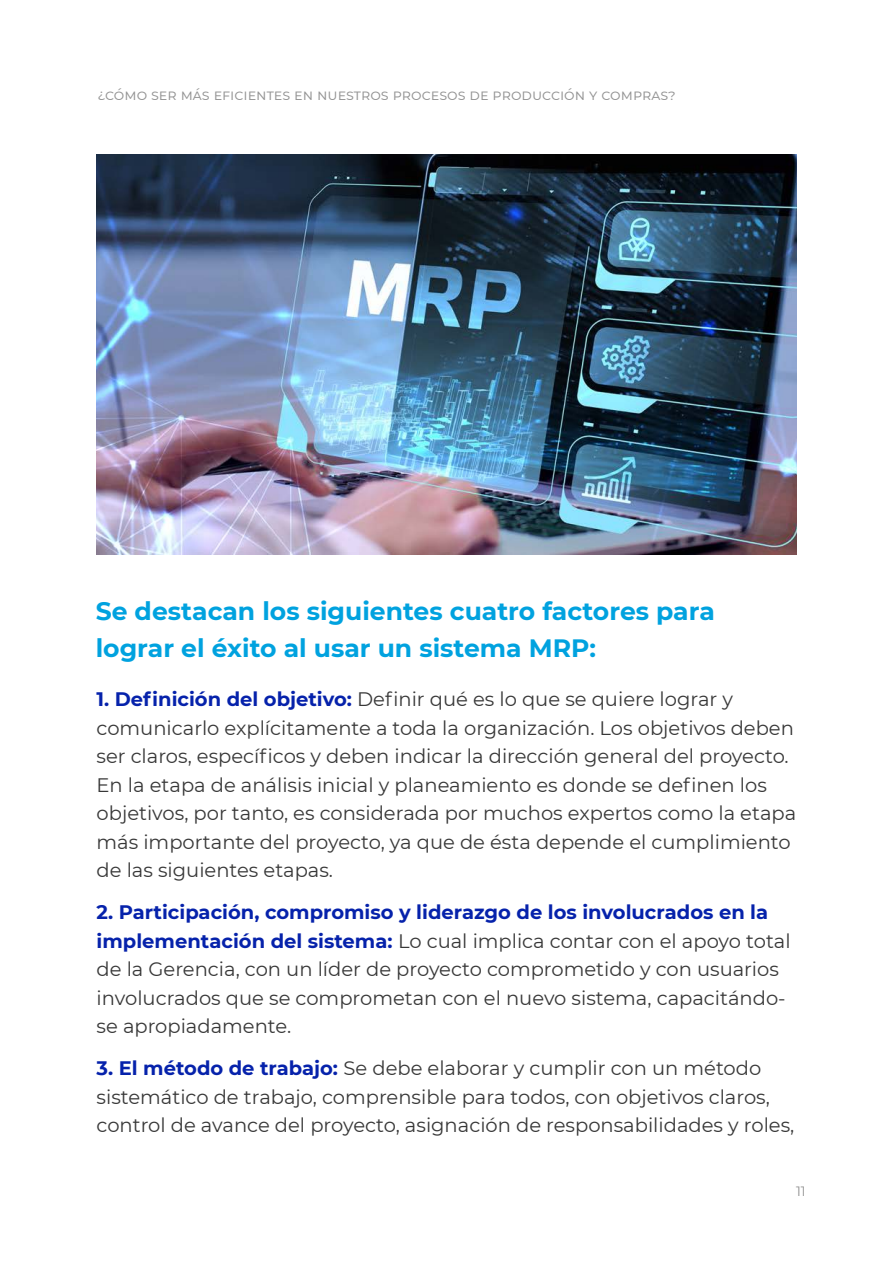
<style>
.page{position:relative;width:893px;height:1263px;background:#fff}
.page>*{position:absolute;margin:0;border:0;box-sizing:border-box;transform-origin:0 0}
.t1{font:700 25.05px/36.6px "Montserrat";color:#00a2df}
.t2{font:19.5px/28.5px "Montserrat";color:#383838}
.t3{font:15px "Montserrat";color:#939393}
.t4{font:13.5px "Montserrat";color:#939393}
.s1{font-weight:700;color:#0622ab}
</style>
<div class="page">
<img style="left:96px;top:155px;width:701px;height:399px">
<p class="t3" style="left:97px;top:85px;width:580px">¿CÓMO SER MÁS EFICIENTES EN NUESTROS PROCESOS DE PRODUCCIÓN Y COMPRAS?</p>
<p class="t1" style="left:96px;top:591px;width:621px">Se destacan los siguientes cuatro factores para lograr el éxito al usar un sistema MRP:</p>
<p class="t2" style="left:97px;top:684px;width:701px"><span class="s1">1. Definición del objetivo:</span> Definir qué es lo que se quiere lograr y comunicarlo explícitamente a toda la organización. Los objetivos deben ser claros, específicos y deben indicar la dirección general del proyecto.<br>En la etapa de análisis inicial y planeamiento es donde se definen los objetivos, por tanto, es considerada por muchos expertos como la etapa más importante del proyecto, ya que de ésta depende el cumplimiento de las siguientes etapas.</p>
<p class="t2" style="left:97px;top:897px;width:696px"><span class="s1">2. Participación, compromiso y liderazgo de los involucrados en la implementación del sistema:</span> Lo cual implica contar con el apoyo total de la Gerencia, con un líder de proyecto comprometido y con usuarios involucrados que se comprometan con el nuevo sistema, capacitándo&shy;se apropiadamente.</p>
<p class="t2" style="left:97px;top:1053px;width:699px"><span class="s1">3. El método de trabajo:</span> Se debe elaborar y cumplir con un método sistemático de trabajo, comprensible para todos, con objetivos claros, control de avance del proyecto, asignación de responsabilidades y roles,</p>
<p class="t4" style="left:796px;top:1182px;width:11px">11</p>
</div>
